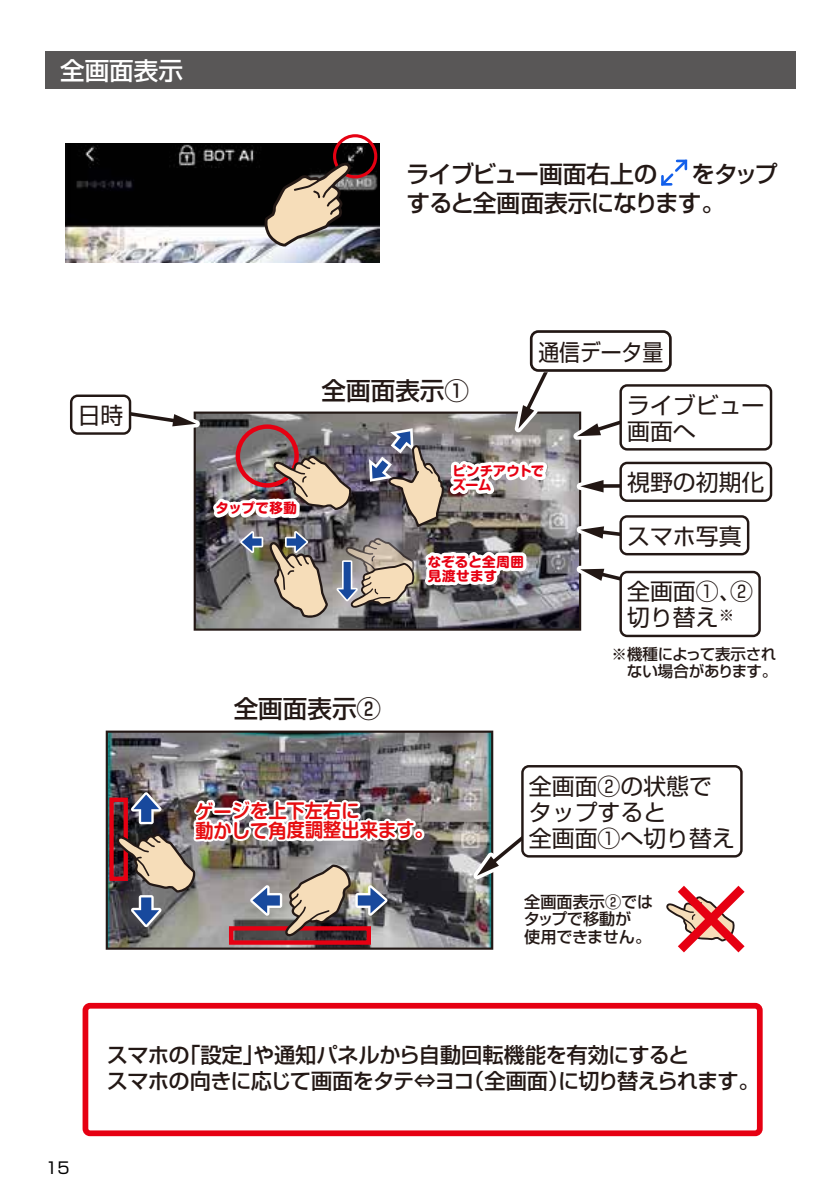
<style>
.page{position:relative;width:840px;height:1191px;background:#fff}
.page>*{position:absolute;margin:0;border:0;box-sizing:border-box;transform-origin:0 0}
.t1{font:500 24.6px "Shin Go Pro";color:#231815}
.t2{font:500 24.6px "Shin Go Pro";color:#fff}
.t3{font:500 23.6px/29.2px "Shin Go Pro";letter-spacing:-.055em;color:#231815}
.t4{font:22.8px/26.2px "Shin Go Pro";color:#070001}
.t5{font:22.8px "Shin Go Pro";color:#070001;scale:.91 1}
.t6{font:500 21.2px/26.2px "Shin Go Pro";letter-spacing:-.03em;color:#231815}
.t7{font:700 19.2px/19px "Shin M Go Pro De";letter-spacing:-.005em;color:#e60e11;scale:.95 1}
.t8{font:500 16.2px/17.4px "Shin Go Pro";letter-spacing:-.01em;color:#231815}
.t9{font:16px "Shin Go Pro";color:#000}
.t10{font:500 15.6px/16.8px "Shin Go Pro";letter-spacing:-.025em;color:#231815}
.t11{font:700 13.4px/13.8px "Shin M Go Pro";letter-spacing:.01em;color:#e60012}
.t12{font:700 13.4px/14.2px "Shin M Go Pro";letter-spacing:-.025em;color:#e60012}
</style>
<div class="page">
<div style="left:45px;top:51px;width:750px;height:38px;background:#595757"></div>
<img style="left:196px;top:414px;width:382px;height:213px">
<div style="left:193px;top:411px;width:388px;height:219px;border:2px solid #231815"></div>
<img style="left:66px;top:144px;width:313px;height:119px">
<div style="left:333px;top:134px;width:44px;height:44px;border:3px solid #e60012;border-radius:50%"></div>
<svg style="left:264px;top:161px;width:87px;height:86px"></svg>
<svg style="left:661px;top:159px;width:27px;height:27px"></svg>
<svg style="left:131px;top:406px;width:69px;height:24px"></svg>
<svg style="left:572px;top:411px;width:47px;height:29px"></svg>
<svg style="left:576px;top:476px;width:43px;height:20px"></svg>
<svg style="left:576px;top:523px;width:43px;height:19px"></svg>
<svg style="left:576px;top:565px;width:66px;height:23px"></svg>
<div style="left:70px;top:394px;width:61px;height:41px;border:2px solid #231815;border-radius:7px"></div>
<div style="left:619px;top:515px;width:130px;height:40px;border:2px solid #231815;border-radius:7px"></div>
<div style="left:619px;top:462px;width:152px;height:40px;border:2px solid #231815;border-radius:7px"></div>
<div style="left:619px;top:384px;width:152px;height:66px;border:2px solid #231815;border-radius:7px"></div>
<div style="left:620px;top:573px;width:139px;height:64px;background:#fff;border-radius:7px"></div>
<div style="left:619px;top:571px;width:141px;height:66px;border:2px solid #231815;border-radius:7px"></div>
<div style="left:529px;top:330px;width:142px;height:42px;border:3px solid #221714;border-radius:7px"></div>
<img style="left:109px;top:733px;width:381px;height:213px">
<div style="left:106px;top:730px;width:387px;height:219px;border:2px solid #231815"></div>
<div style="left:109px;top:797px;width:19px;height:84px;border:4px solid #e60012"></div>
<div style="left:229px;top:926px;width:142px;height:18px;border:4px solid #e60012"></div>
<img style="left:115px;top:792px;width:309px;height:145px">
<svg style="left:473px;top:826px;width:48px;height:53px"></svg>
<div style="left:521px;top:765px;width:221px;height:92px;border:2px solid #231815;border-radius:7px"></div>
<svg style="left:207px;top:330px;width:352px;height:288px"></svg>
<svg style="left:666px;top:885px;width:78px;height:67px"></svg>
<div style="left:82px;top:1003px;width:680px;height:133px;border:6px solid #e60012;border-radius:5px"></div>
<p class="t2" style="left:60px;top:51px;width:124px">全画面表示</p>
<p class="t3" style="left:406px;top:156px;width:373px">ライブビュー画面右上の　をタップすると全画面表示になります。</p>
<p class="t4" style="left:78px;top:399px;width:47px">日時</p>
<p class="t1" style="left:321px;top:370px;width:149px">全画面表示①</p>
<p class="t5" style="left:538px;top:333px;width:139px">通信データ量</p>
<p class="t4" style="left:627px;top:389px;width:139px">ライブビュー画面へ</p>
<p class="t11" style="left:215px;top:500px;width:83px">タップで移動</p>
<p class="t1" style="left:233px;top:688px;width:149px">全画面表示②</p>
<p class="t12" style="left:452px;top:462px;width:93px">ピンチアウトでズーム</p>
<p class="t11" style="left:428px;top:553px;width:97px">なぞると全周囲見渡せます</p>
<p class="t4" style="left:627px;top:467px;width:139px">視野の初期化</p>
<p class="t4" style="left:627px;top:520px;width:116px">スマホ写真</p>
<p class="t4" style="left:627px;top:576px;width:127px">全画面①、②切り替え</p>
<p class="t10" style="left:718px;top:605px;width:17px">※</p>
<p class="t10" style="left:611px;top:644px;width:167px">※機種によって表示され　ない場合があります。</p>
<p class="t7" style="left:195px;top:799px;width:251px">ゲージを上下左右に<br>動かして角度調整出来ます。</p>
<p class="t4" style="left:528px;top:770px;width:207px">全画面②の状態でタップすると<br>全画面①へ切り替え</p>
<p class="t8" style="left:523px;top:891px;width:131px">全画面表示②ではタップで移動が<br>使用できません。</p>
<p class="t9" style="left:45px;top:1155px;width:26px">15</p>
<p class="t6" style="left:107px;top:1039px;width:654px">スマホの「設定」や通知パネルから自動回転機能を有効にすると<br>スマホの向きに応じて画面をタテ⇔ヨコ（全画面）に切り替えられます。</p>
</div>
